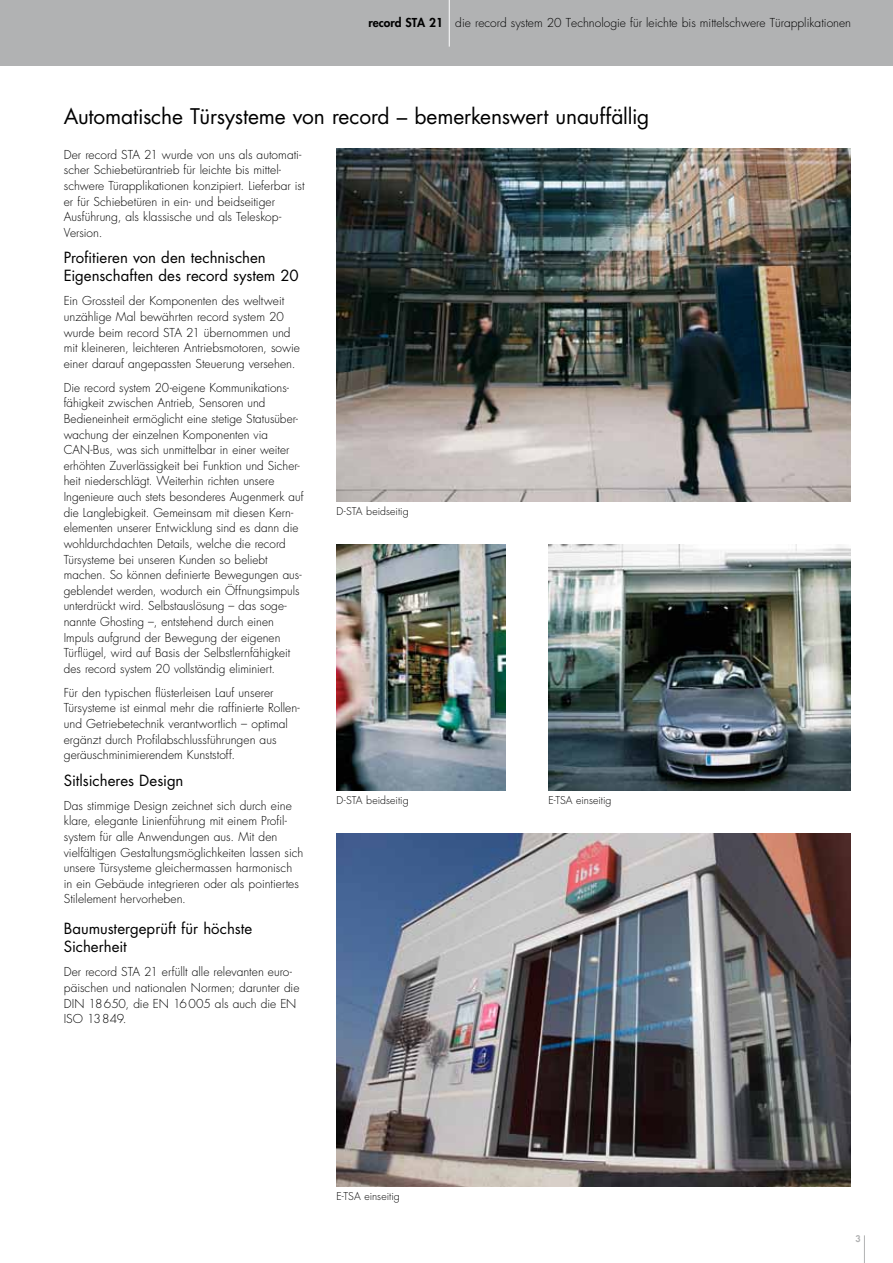
<style>
.page{position:relative;width:893px;height:1263px;background:#fff}
.page>*{position:absolute;margin:0;border:0;box-sizing:border-box;transform-origin:0 0}
.t1{font:21px "Futura Std";letter-spacing:-.01em;color:#000}
.t2{font:15px/18px "Futura Std";color:#000}
.t3{font:300 12px/15.6px "Futura Std";color:#000}
.t4{font:300 10.5px "Futura Std";color:#000}
.t5{font:800 9px "Futura Std";color:#b1b2b3}
.s1{font-weight:800}
</style>
<div class="page">
<div style="left:0;top:0;width:893px;height:66px;background:#b1b2b3"></div>
<svg style="left:864px;top:1235px;width:1px;height:28px"></svg>
<img style="left:548px;top:544px;width:302px;height:247px">
<img style="left:337px;top:544px;width:169px;height:247px">
<img style="left:337px;top:149px;width:513px;height:353px">
<img style="left:337px;top:833px;width:513px;height:353px">
<hr style="left:449px;top:0;width:1px;height:47px;background:#fff">
<p class="t3" style="left:368px;top:15px;width:484px"><span class="s1">record STA 21</span> die record system 20 Technologie für leichte bis mittelschwere Türapplikationen</p>
<h1 class="t1" style="left:64px;top:102px;width:587px">Automatische Türsysteme von record – bemerkenswert unauffällig</h1>
<p class="t3" style="left:64px;top:147px;width:242px">Der record STA 21 wurde von uns als automati&shy;scher Schiebetürantrieb für leichte bis mittel&shy;schwere Türapplikationen konzipiert. Lieferbar ist er für Schiebetüren in ein- und beidseitiger Ausführung, als klassische und als Teleskop-Version.</p>
<p class="t2" style="left:64px;top:249px;width:236px">Profitieren von den technischen<br>Eigenschaften des record system 20</p>
<p class="t3" style="left:64px;top:294px;width:238px">Ein Grossteil der Komponenten des weltweit unzählige Mal bewährten record system 20 wurde beim record STA 21 übernommen und mit kleineren, leichteren Antriebsmotoren, sowie einer darauf angepassten Steuerung versehen.</p>
<p class="t3" style="left:64px;top:380px;width:241px">Die record system 20-eigene Kommunikations-- fähigkeit zwischen Antrieb, Sensoren und Bedieneinheit ermöglicht eine stetige Statusüber&shy;wachung der einzelnen Komponenten via CAN-Bus, was sich unmittelbar in einer weiter erhöhten Zuverlässigkeit bei Funktion und Sicher&shy;heit niederschlägt. Weiterhin richten unsere Ingenieure auch stets besonderes Augenmerk auf die Langlebigkeit. Gemeinsam mit diesen Kern&shy;elementen unserer Entwicklung sind es dann die wohldurchdachten Details, welche die record Türsysteme bei unseren Kunden so beliebt machen. So können definierte Bewegungen aus&shy;geblendet werden, wodurch ein Öffnungsimpuls unterdrückt wird. Selbstauslösung – das soge&shy;nannte Ghosting –, entstehend durch einen Impuls aufgrund der Bewegung der eigenen Türflügel, wird auf Basis der Selbstlernfähigkeit des record system 20 vollständig eliminiert.</p>
<p class="t3" style="left:64px;top:685px;width:237px">Für den typischen flüsterleisen Lauf unserer Türsysteme ist einmal mehr die raffinierte Rollen&shy;und Getriebetechnik verantwortlich – optimal ergänzt durch Profilabschlussführungen aus geräuschminimierendem Kunststoff.</p>
<p class="t2" style="left:64px;top:771px;width:121px">Sitlsicheres Design</p>
<p class="t3" style="left:64px;top:798px;width:241px">Das stimmige Design zeichnet sich durch eine klare, elegante Linienführung mit einem Profil&shy;system für alle Anwendungen aus. Mit den vielfältigen Gestaltungsmöglichkeiten lassen sich unsere Türsysteme gleichermassen harmonisch in ein Gebäude integrieren oder als pointiertes Stilelement hervorheben.</p>
<p class="t2" style="left:64px;top:920px;width:190px">Baumustergeprüft für höchste<br>Sicherheit</p>
<p class="t3" style="left:64px;top:964px;width:237px">Der record STA 21 erfüllt alle relevanten euro&shy;päischen und nationalen Normen; darunter die DIN 18650, die EN 16005 als auch die EN ISO 13849.</p>
<p class="t4" style="left:337px;top:504px;width:73px">D-STA beidseitig</p>
<p class="t4" style="left:337px;top:794px;width:73px">D-STA beidseitig</p>
<p class="t4" style="left:337px;top:1190px;width:65px">E-TSA einseitig</p>
<p class="t4" style="left:548px;top:794px;width:65px">E-TSA einseitig</p>
<p class="t5" style="left:855px;top:1233px;width:7px">3</p>
</div>
